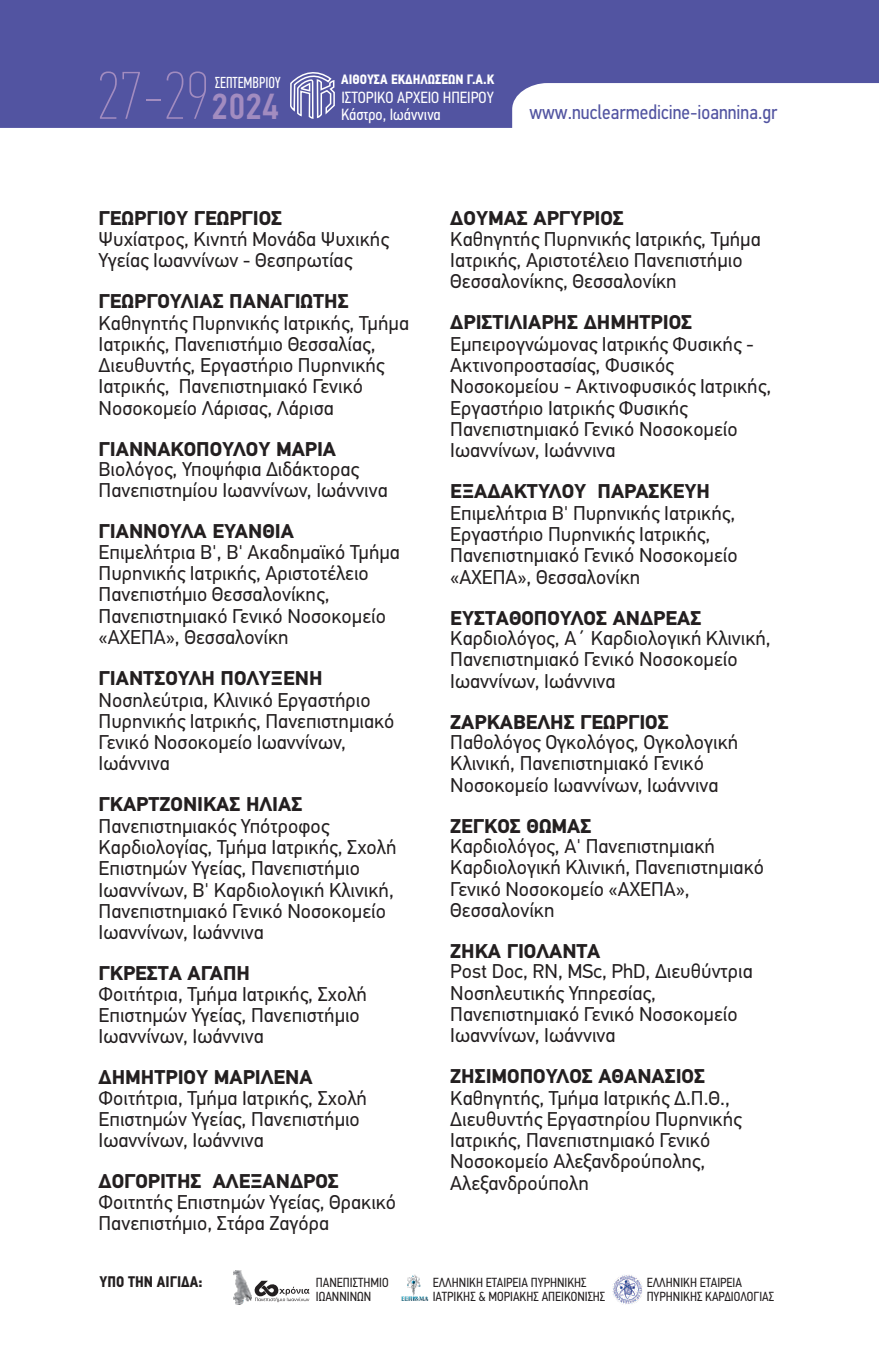
<style>
.page{position:relative;width:879px;height:1361px;background:#fff}
.page>*{position:absolute;margin:0;border:0;box-sizing:border-box;transform-origin:0 0}
.t1{font:67.4px "PF Din Text Comp Pro X Thin";color:#a28cc0}
.t2{font:500 36.4px "PF Din Text Cond Pro";color:#a28cc0}
.t3{font:20.2px "PF Din Text Cond Pro";color:#5254a1}
.t4{font:20px/21.2px "PF Din Text Pro";color:#231f20}
.t5{font:700 20px "PF Din Text Pro";color:#231f20}
.t6{font:16.2px/16.6px "PF Din Text Cond Pro";color:#fff}
.t7{font:16px "PF Din Text Comp Pro";color:#fff}
.t8{font:700 15.4px "PF Din Text Cond Pro";color:#231f20}
.t9{font:700 13.6px "PF Din Text Cond Pro";color:#fff}
.t10{font:13.2px/14.6px "PF Din Text Cond Pro";color:#231f20}
</style>
<div class="page">
<svg style="left:0;top:0;width:879px;height:128px;background:#6b6daf"></svg>
<svg style="left:289px;top:0;width:47px;height:120px;background:#6769ac"></svg>
<svg style="left:254px;top:1280px;width:55px;height:22px"></svg>
<img style="left:233px;top:1270px;width:18px;height:34px">
<img style="left:612px;top:1275px;width:30px;height:29px">
<img style="left:401px;top:1274px;width:27px;height:27px">
<h1 class="t1" style="left:97px;top:68px;width:114px">27-29</h1>
<p class="t7" style="left:215px;top:76px;width:67px">ΣΕΠΤΕΜΒΡΙΟΥ</p>
<h2 class="t2" style="left:211px;top:91px;width:69px">2024</h2>
<p class="t9" style="left:341px;top:74px;width:155px">ΑΙΘΟΥΣΑ ΕΚΔΗΛΩΣΕΩΝ Γ.Α.Κ</p>
<p class="t6" style="left:341px;top:91px;width:154px">ΙΣΤΟΡΙΚO ΑΡΧΕIΟ ΗΠΕΙΡΟΥ<br>Κάστρο, Iωάννινα</p>
<p class="t3" style="left:529px;top:103px;width:250px">www.nuclearmedicine-ioannina.gr</p>
<p class="t5" style="left:99px;top:210px;width:185px">ΓΕΩΡΓΙΟΥ ΓΕΩΡΓΙΟΣ</p>
<p class="t4" style="left:99px;top:230px;width:292px">Ψυχίατρος, Κινητή Μονάδα Ψυχικής<br>Υγείας Ιωαννίνων - Θεσπρωτίας</p>
<p class="t5" style="left:99px;top:293px;width:252px">ΓΕΩΡΓΟΥΛΙΑΣ ΠΑΝΑΓΙΩΤΗΣ</p>
<p class="t4" style="left:99px;top:314px;width:312px">Καθηγητής Πυρηνικής Ιατρικής, Τµήµα Ιατρικής, Πανεπιστήµιο Θεσσαλίας, Διευθυντής, Εργαστήριο Πυρηνικής Ιατρικής, Πανεπιστηµιακό Γενικό Νοσοκοµείο Λάρισας, Λάρισα</p>
<p class="t5" style="left:99px;top:441px;width:239px">ΓΙΑΝΝΑΚΟΠΟΥΛΟΥ ΜΑΡΙΑ</p>
<p class="t4" style="left:99px;top:460px;width:291px">Βιολόγος, Υποψήφια Διδάκτορας<br>Πανεπιστηµίου Ιωαννίνων, Ιωάννινα</p>
<p class="t5" style="left:99px;top:523px;width:197px">ΓΙΑΝΝΟΥΛΑ ΕΥΑΝΘΙΑ</p>
<p class="t4" style="left:99px;top:543px;width:303px">Επιµελήτρια Β', Β' Ακαδηµαϊκό Τµήµα<br>Πυρηνικής Ιατρικής, Αριστοτέλειο<br>Πανεπιστήµιο Θεσσαλονίκης,<br>Πανεπιστηµιακό Γενικό Νοσοκοµείο «ΑΧΕΠΑ», Θεσσαλονίκη</p>
<p class="t5" style="left:99px;top:670px;width:225px">ΓΙΑΝΤΣΟΥΛΗ ΠΟΛΥΞΕΝΗ</p>
<p class="t4" style="left:99px;top:691px;width:297px">Νοσηλεύτρια, Κλινικό Εργαστήριο<br>Πυρηνικής Ιατρικής, Πανεπιστηµιακό<br>Γενικό Νοσοκοµείο Ιωαννίνων,<br>Ιωάννινα</p>
<p class="t5" style="left:99px;top:796px;width:205px">ΓΚΑΡΤΖΟΝΙΚΑΣ ΗΛΙΑΣ</p>
<p class="t4" style="left:99px;top:817px;width:299px">Πανεπιστηµιακός Υπότροφος<br>Καρδιολογίας, Τµήµα Ιατρικής, Σχολή<br>Επιστηµών Υγείας, Πανεπιστήµιο<br>Ιωαννίνων, Β' Καρδιολογική Κλινική,<br>Πανεπιστηµιακό Γενικό Νοσοκοµείο<br>Ιωαννίνων, Ιωάννινα</p>
<p class="t5" style="left:99px;top:965px;width:153px">ΓΚΡΕΣΤΑ ΑΓΑΠΗ</p>
<p class="t4" style="left:99px;top:985px;width:270px">Φοιτήτρια, Τµήµα Ιατρικής, Σχολή<br>Επιστηµών Υγείας, Πανεπιστήµιο<br>Ιωαννίνων, Ιωάννινα</p>
<p class="t5" style="left:99px;top:1069px;width:215px">ΔΗΜΗΤΡΙΟΥ ΜΑΡΙΛΕΝΑ</p>
<p class="t4" style="left:99px;top:1089px;width:270px">Φοιτήτρια, Τµήµα Ιατρικής, Σχολή<br>Επιστηµών Υγείας, Πανεπιστήµιο<br>Ιωαννίνων, Ιωάννινα</p>
<p class="t5" style="left:99px;top:1173px;width:242px">ΔΟΓΟΡΙΤΗΣ ΑΛΕΞΑΝΔΡΟΣ</p>
<p class="t4" style="left:99px;top:1193px;width:299px">Φοιτητής Επιστηµών Υγείας, Θρακικό<br>Πανεπιστήµιο, Στάρα Ζαγόρα</p>
<p class="t5" style="left:450px;top:210px;width:175px">ΔΟΥΜΑΣ ΑΡΓΥΡΙΟΣ</p>
<p class="t4" style="left:450px;top:230px;width:312px">Καθηγητής Πυρηνικής Ιατρικής, Τµήµα<br>Ιατρικής, Αριστοτέλειο Πανεπιστήµιο<br>Θεσσαλονίκης, Θεσσαλονίκη</p>
<p class="t5" style="left:450px;top:314px;width:243px">ΔΡΙΣΤΙΛΙΑΡΗΣ ΔΗΜΗΤΡΙΟΣ</p>
<p class="t4" style="left:450px;top:335px;width:323px">Εµπειρογνώµονας Ιατρικής Φυσικής -<br>Ακτινοπροστασίας, Φυσικός<br>Νοσοκοµείου - Ακτινοφυσικός Ιατρικής,<br>Εργαστήριο Ιατρικής Φυσικής<br>Πανεπιστηµιακό Γενικό Νοσοκοµείο<br>Ιωαννίνων, Ιωάννινα</p>
<p class="t5" style="left:450px;top:483px;width:261px">ΕΞΑΔΑΚΤΥΛΟΥ ΠΑΡΑΣΚΕΥΗ</p>
<p class="t4" style="left:450px;top:504px;width:289px">Επιµελήτρια Β' Πυρηνικής Ιατρικής,<br>Εργαστήριο Πυρηνικής Ιατρικής,<br>Πανεπιστηµιακό Γενικό Νοσοκοµείο «ΑΧΕΠΑ», Θεσσαλονίκη</p>
<p class="t5" style="left:450px;top:609px;width:252px">ΕΥΣΤΑΘΟΠΟΥΛΟΣ ΑΝΔΡΕΑΣ</p>
<p class="t4" style="left:450px;top:629px;width:322px">Καρδιολόγος, Α΄ Καρδιολογική Κλινική,<br>Πανεπιστηµιακό Γενικό Νοσοκοµείο<br>Ιωαννίνων, Ιωάννινα</p>
<p class="t5" style="left:450px;top:713px;width:220px">ΖΑΡΚΑΒΕΛΗΣ ΓΕΩΡΓΙΟΣ</p>
<p class="t4" style="left:450px;top:733px;width:289px">Παθολόγος Ογκολόγος, Ογκολογική<br>Κλινική, Πανεπιστηµιακό Γενικό<br>Νοσοκοµείο Ιωαννίνων, Ιωάννινα</p>
<p class="t5" style="left:450px;top:817px;width:143px">ΖΕΓΚΟΣ ΘΩΜΑΣ</p>
<p class="t4" style="left:450px;top:837px;width:315px">Καρδιολόγος, Α' Πανεπιστηµιακή<br>Καρδιολογική Κλινική, Πανεπιστηµιακό<br>Γενικό Νοσοκοµείο «ΑΧΕΠΑ»,<br>Θεσσαλονίκη</p>
<p class="t5" style="left:450px;top:943px;width:152px">ΖΗΚΑ ΓΙΟΛΑΝΤΑ</p>
<p class="t4" style="left:450px;top:962px;width:304px">Post Doc, RN, MSc, PhD, Διευθύντρια<br>Νοσηλευτικής Υπηρεσίας,<br>Πανεπιστηµιακό Γενικό Νοσοκοµείο<br>Ιωαννίνων, Ιωάννινα</p>
<p class="t5" style="left:450px;top:1068px;width:256px">ΖΗΣΙΜΟΠΟΥΛΟΣ ΑΘΑΝΑΣΙΟΣ</p>
<p class="t4" style="left:450px;top:1089px;width:293px">Καθηγητής, Τµήµα Ιατρικής Δ.Π.Θ.,<br>Διευθυντής Εργαστηρίου Πυρηνικής<br>Ιατρικής, Πανεπιστηµιακό Γενικό<br>Νοσοκοµείο Αλεξανδρούπολης,<br>Αλεξανδρούπολη</p>
<p class="t8" style="left:99px;top:1275px;width:104px">ΥΠΟ ΤΗΝ ΑΙΓΙΔΑ:</p>
<p class="t10" style="left:316px;top:1276px;width:74px">ΠΑΝΕΠΙΣΤΗΜΙΟ<br>ΙΩΑΝΝΙΝΩΝ</p>
<p class="t10" style="left:433px;top:1276px;width:174px">ΕΛΛΗΝΙΚH ΕΤΑΙΡΕIΑ ΠΥΡΗΝΙΚHΣ<br>ΙΑΤΡΙΚHΣ &amp; ΜΟΡΙΑΚΗΣ ΑΠΕΙΚΟΝΙΣΗΣ</p>
<p class="t10" style="left:647px;top:1276px;width:129px">ΕΛΛΗΝΙΚH ΕΤΑΙΡΕIΑ<br>ΠΥΡΗΝΙΚHΣ KAΡΔΙΟΛΟΓΙΑΣ</p>
</div>
